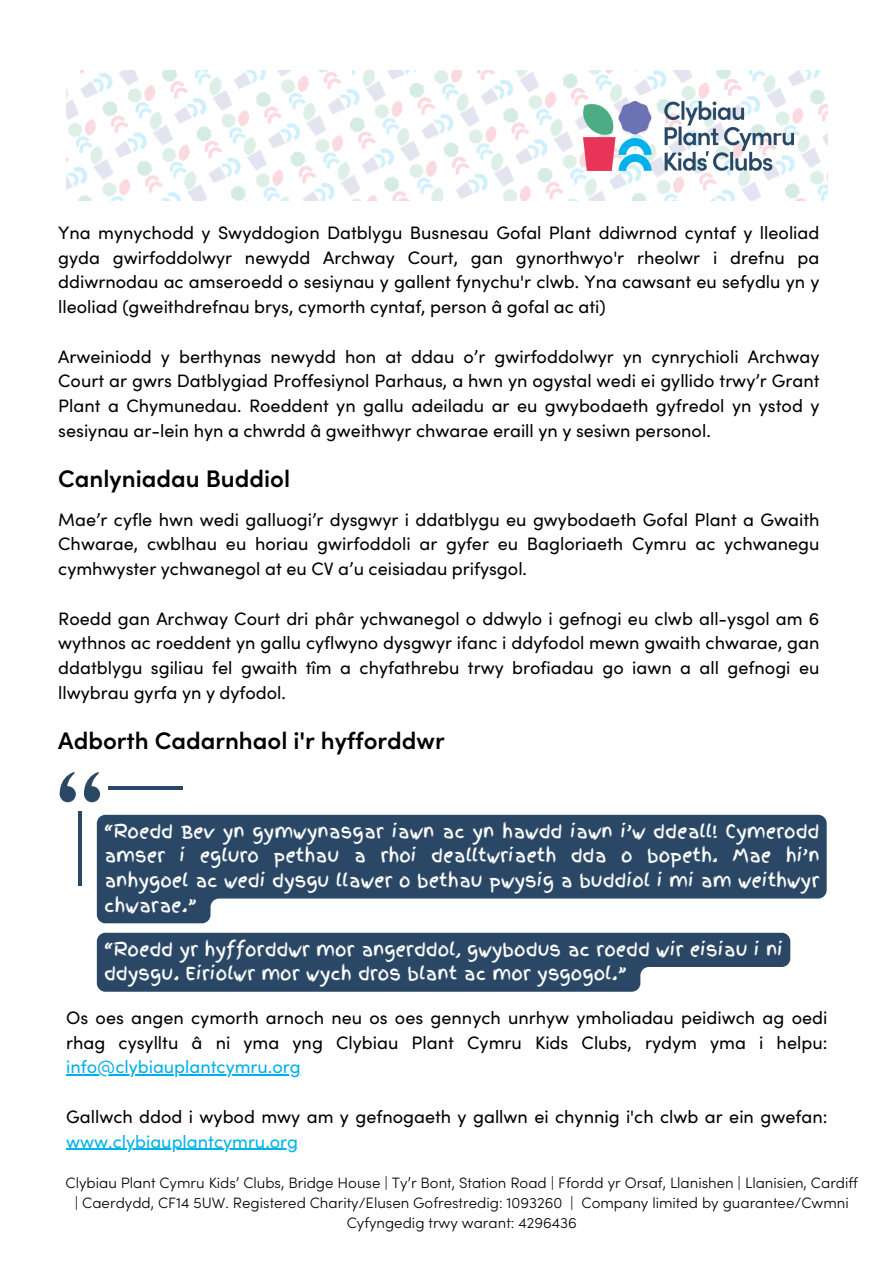
<style>
.page{position:relative;width:894px;height:1264px;background:#fff}
.page>*{position:absolute;margin:0;border:0;box-sizing:border-box;transform-origin:0 0}
.t1{font:600 24px "Sofia Pro";color:#000}
.t2{font:18px/24.8px "Sofia Pro";color:#000;text-align:justify}
.t3{font:18px/24.8px "Finger Paint";color:#fff;text-align:justify}
.t4{font:18px "Sofia Pro";color:#00afe9}
.t5{font:18px "Sofia Pro";color:#00b3e9}
.t6{font:300 15px/20.2px "Sofia Pro";color:#000;text-align:center}
</style>
<div class="page">
<img style="left:66px;top:71px;width:761px;height:129px">
<img style="left:583px;top:101px;width:210px;height:69px">
<svg style="left:84px;top:786px;width:16px;height:16px"></svg>
<svg style="left:84px;top:772px;width:15px;height:27px"></svg>
<div style="left:60px;top:786px;width:16px;height:16px;background:#2a4865;border-radius:50%"></div>
<svg style="left:59px;top:772px;width:16px;height:27px"></svg>
<hr style="left:78px;top:810px;width:4px;height:75px;background:#2a4865">
<svg style="left:109px;top:786px;width:74px;height:3px"></svg>
<svg style="left:97px;top:814px;width:729px;height:109px;fill:#2a4865"></svg>
<svg style="left:97px;top:932px;width:693px;height:59px;background:#3f5a74"></svg>
<hr style="left:66px;top:1074px;width:234px;height:1px;background:#00afe9">
<hr style="left:66px;top:1148px;width:232px;height:1px;background:#00b3e9">
<p class="t2" style="left:58px;top:220px;width:762px">Yna mynychodd y Swyddogion Datblygu Busnesau Gofal Plant ddiwrnod cyntaf y lleoliad gyda gwirfoddolwyr newydd Archway Court, gan gynorthwyo'r rheolwr i drefnu pa ddiwrnodau ac amseroedd o sesiynau y gallent fynychu'r clwb. Yna cawsant eu sefydlu yn y lleoliad (gweithdrefnau brys, cymorth cyntaf, person â gofal ac ati)</p>
<p class="t2" style="left:58px;top:344px;width:762px">Arweiniodd y berthynas newydd hon at ddau o’r gwirfoddolwyr yn cynrychioli Archway Court ar gwrs Datblygiad Proffesiynol Parhaus, a hwn yn ogystal wedi ei gyllido trwy’r Grant Plant a Chymunedau. Roeddent yn gallu adeiladu ar eu gwybodaeth gyfredol yn ystod y sesiynau ar-lein hyn a chwrdd â gweithwyr chwarae eraill yn y sesiwn personol.</p>
<h1 class="t1" style="left:58px;top:463px;width:233px">Canlyniadau Buddiol</h1>
<p class="t2" style="left:58px;top:506px;width:762px">Mae’r cyfle hwn wedi galluogi’r dysgwyr i ddatblygu eu gwybodaeth Gofal Plant a Gwaith Chwarae, cwblhau eu horiau gwirfoddoli ar gyfer eu Bagloriaeth Cymru ac ychwanegu cymhwyster ychwanegol at eu CV a’u ceisiadau prifysgol.</p>
<p class="t2" style="left:58px;top:605px;width:762px">Roedd gan Archway Court dri phâr ychwanegol o ddwylo i gefnogi eu clwb all-ysgol am 6 wythnos ac roeddent yn gallu cyflwyno dysgwyr ifanc i ddyfodol mewn gwaith chwarae, gan ddatblygu sgiliau fel gwaith tîm a chyfathrebu trwy brofiadau go iawn a all gefnogi eu llwybrau gyrfa yn y dyfodol.</p>
<h1 class="t1" style="left:58px;top:724px;width:388px">Adborth Cadarnhaol i'r hyfforddwr</h1>
<p class="t3" style="left:104px;top:818px;width:716px">“Roedd Bev yn gymwynasgar iawn ac yn hawdd iawn i’w ddeall! Cymerodd amser i egluro pethau a rhoi dealltwriaeth dda o bopeth. Mae hi’n anhygoel ac wedi dysgu llawer o bethau pwysig a buddiol i mi am weithwyr chwarae.”</p>
<p class="t3" style="left:104px;top:936px;width:680px">“Roedd yr hyfforddwr mor angerddol, gwybodus ac roedd wir eisiau i ni ddysgu. Eiriolwr mor wych dros blant ac mor ysgogol.”</p>
<p class="t2" style="left:66px;top:1004px;width:762px">Os oes angen cymorth arnoch neu os oes gennych unrhyw ymholiadau peidiwch ag oedi rhag cysylltu â ni yma yng Clybiau Plant Cymru Kids Clubs, rydym yma i helpu:</p>
<p class="t4" style="left:66px;top:1055px;width:236px">info@clybiauplantcymru.org</p>
<p class="t2" style="left:66px;top:1103px;width:762px">Gallwch ddod i wybod mwy am y gefnogaeth y gallwn ei chynnig i'ch clwb ar ein gwefan:</p>
<p class="t5" style="left:66px;top:1129px;width:233px">www.clybiauplantcymru.org</p>
<p class="t6" style="left:65px;top:1172px;width:793px">Clybiau Plant Cymru Kids’ Clubs, Bridge House | Ty’r Bont, Station Road | Ffordd yr Orsaf, Llanishen | Llanisien, Cardiff | Caerdydd, CF14 5UW. Registered Charity/Elusen Gofrestredig: 1093260 | Company limited by guarantee/Cwmni<br>Cyfyngedig trwy warant: 4296436</p>
</div>
